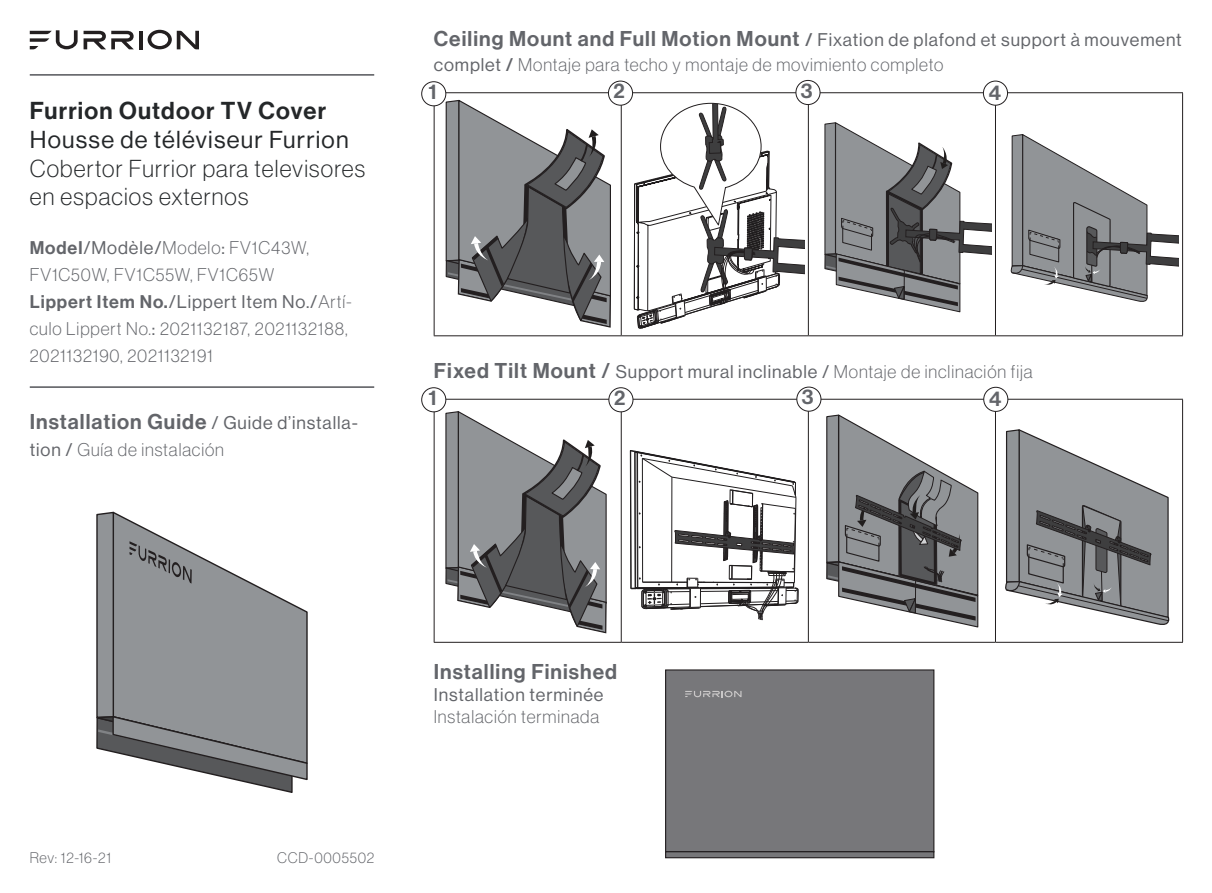
<style>
.page{position:relative;width:1212px;height:893px;background:#fff}
.page>*{position:absolute;margin:0;border:0;box-sizing:border-box;transform-origin:0 0}
.t1{font:24px/28.8px "N Haas Grotesk DS Pro 35 X Lt";letter-spacing:.05em;color:#242729}
.t2{font:24px "N Haas Grotesk DS Pro 55 Rg";letter-spacing:.05em;color:#242729}
.t3{font:24px "N Haas Grotesk DS Pro 65 Md";letter-spacing:.05em;color:#242729}
.t4{font:21px "N Haas Grotesk DS Pro 65 Md";letter-spacing:.05em;color:#63656a}
.t5{font:19.95px "N Haas Grotesk DS Pro 65 Md";color:#63656a}
.t6{font:18px/27px "N Haas Grotesk DS Pro 35 X Lt";letter-spacing:.05em;color:#63656a}
.t7{font:18px "N Haas Grotesk DS Pro 55 Rg";letter-spacing:.05em;color:#63656a}
.t8{font:15px "N Haas Grotesk DS Pro 35 X Lt";letter-spacing:.05em;color:#63656a}
.s1{font-family:"N Haas Grotesk DS Pro 65 Md"}
.s2{font-family:"N Haas Grotesk DS Pro 55 Rg"}
.s3{font-family:"N Haas Grotesk DS Pro 35 X Lt"}
.s4{font-family:"N Haas Grotesk DS Pro 55 Rg";font-size:18px}
.s5{font-family:"N Haas Grotesk DS Pro 65 Md";font-size:21px}
</style>
<div class="page">
<hr style="left:30px;top:74px;width:344px;height:2px;background:#54555a">
<hr style="left:30px;top:386px;width:344px;height:2px;background:#54555a">
<hr style="left:139px;top:31px;width:4px;height:18px;background:#231f20">
<svg style="left:148px;top:30px;width:51px;height:19px"></svg>
<svg style="left:30px;top:30px;width:48px;height:19px"></svg>
<svg style="left:84px;top:31px;width:50px;height:18px"></svg>
<svg style="left:96px;top:511px;width:212px;height:282px"></svg>
<hr style="left:434px;top:92px;width:187px;height:1px;background:#231f20">
<hr style="left:434px;top:93px;width:1px;height:242px;background:#231f20">
<hr style="left:621px;top:92px;width:187px;height:1px;background:#231f20">
<hr style="left:621px;top:93px;width:1px;height:242px;background:#231f20">
<hr style="left:808px;top:92px;width:187px;height:1px;background:#231f20">
<hr style="left:808px;top:93px;width:1px;height:242px;background:#231f20">
<hr style="left:995px;top:92px;width:188px;height:1px;background:#231f20">
<hr style="left:995px;top:93px;width:1px;height:242px;background:#231f20">
<hr style="left:1182px;top:93px;width:1px;height:242px;background:#231f20">
<hr style="left:434px;top:335px;width:187px;height:1px;background:#231f20">
<hr style="left:621px;top:335px;width:187px;height:1px;background:#231f20">
<hr style="left:808px;top:335px;width:187px;height:1px;background:#231f20">
<hr style="left:995px;top:335px;width:188px;height:1px;background:#231f20">
<svg style="left:440px;top:99px;width:177px;height:229px"></svg>
<svg style="left:634px;top:99px;width:170px;height:230px"></svg>
<svg style="left:818px;top:99px;width:174px;height:214px"></svg>
<svg style="left:1010px;top:134px;width:169px;height:168px"></svg>
<hr style="left:434px;top:399px;width:187px;height:1px;background:#231f20">
<hr style="left:434px;top:400px;width:1px;height:242px;background:#231f20">
<hr style="left:621px;top:399px;width:187px;height:1px;background:#231f20">
<hr style="left:621px;top:400px;width:1px;height:242px;background:#231f20">
<hr style="left:808px;top:399px;width:187px;height:1px;background:#231f20">
<hr style="left:808px;top:400px;width:1px;height:242px;background:#231f20">
<hr style="left:995px;top:399px;width:188px;height:1px;background:#231f20">
<hr style="left:995px;top:400px;width:1px;height:242px;background:#231f20">
<hr style="left:1182px;top:400px;width:1px;height:242px;background:#231f20">
<hr style="left:434px;top:642px;width:187px;height:1px;background:#231f20">
<hr style="left:621px;top:642px;width:187px;height:1px;background:#231f20">
<hr style="left:808px;top:642px;width:187px;height:1px;background:#231f20">
<hr style="left:995px;top:642px;width:188px;height:1px;background:#231f20">
<svg style="left:440px;top:410px;width:167px;height:224px"></svg>
<svg style="left:630px;top:450px;width:169px;height:171px"></svg>
<svg style="left:826px;top:414px;width:153px;height:214px"></svg>
<svg style="left:1005px;top:429px;width:165px;height:196px"></svg>
<div style="left:666px;top:670px;width:268px;height:182px;background:#77777a"></div>
<div style="left:665px;top:669px;width:269px;height:183px;border:1px solid #231f20"></div>
<svg style="left:685px;top:691px;width:56px;height:6px"></svg>
<div style="left:666px;top:852px;width:268px;height:6px;background:#77777a"></div>
<div style="left:665px;top:851px;width:269px;height:7px;border:1px solid #231f20"></div>
<div style="left:609px;top:388px;width:24px;height:24px;background:#fff;border-radius:50%"></div>
<div style="left:608px;top:387px;width:25px;height:25px;border:1px solid #231f20;border-radius:50%"></div>
<div style="left:797px;top:387px;width:24px;height:24px;background:#fff;border-radius:50%"></div>
<div style="left:796px;top:387px;width:25px;height:24px;border:1px solid #231f20;border-radius:50%"></div>
<div style="left:984px;top:387px;width:24px;height:24px;background:#fff;border-radius:50%"></div>
<div style="left:983px;top:387px;width:25px;height:25px;border:1px solid #231f20;border-radius:50%"></div>
<div style="left:422px;top:388px;width:24px;height:24px;background:#fff;border-radius:50%"></div>
<div style="left:421px;top:387px;width:25px;height:25px;border:1px solid #231f20;border-radius:50%"></div>
<div style="left:422px;top:82px;width:24px;height:24px;background:#fff;border-radius:50%"></div>
<div style="left:421px;top:81px;width:25px;height:25px;border:1px solid #231f20;border-radius:50%"></div>
<div style="left:608px;top:81px;width:24px;height:24px;background:#fff;border-radius:50%"></div>
<div style="left:608px;top:81px;width:25px;height:25px;border:1px solid #231f20;border-radius:50%"></div>
<div style="left:796px;top:80px;width:24px;height:25px;background:#fff;border-radius:50%"></div>
<div style="left:795px;top:80px;width:25px;height:25px;border:1px solid #231f20;border-radius:50%"></div>
<div style="left:983px;top:81px;width:24px;height:24px;background:#fff;border-radius:50%"></div>
<div style="left:983px;top:81px;width:25px;height:25px;border:1px solid #231f20;border-radius:50%"></div>
<h1 class="t3" style="left:30px;top:97px;width:298px">Furrion Outdoor TV Cover</h1>
<h1 class="t2" style="left:30px;top:126px;width:320px">Housse de téléviseur Furrion</h1>
<h1 class="t1" style="left:30px;top:154px;width:337px">Cobertor Furrior para televisores en espacios externos</h1>
<p class="t6" style="left:30px;top:234px;width:281px"><span class="s1">Model</span><span class="s2">/Modèle/</span>Modelo<span class="s2">:</span> FV1C43W,<br>FV1C50W, FV1C55W, FV1C65W</p>
<p class="t7" style="left:30px;top:291px;width:323px"><span class="s1">Lippert Item No.</span>/Lippert Item No./<span class="s3">Artí-</span></p>
<p class="t6" style="left:30px;top:315px;width:319px">culo Lippert No.<span class="s2">:</span> 2021132187, 2021132188,<br>2021132190, 2021132191</p>
<p class="t4" style="left:30px;top:409px;width:330px">Installation Guide <span class="s4">/ Guide d’installa-</span></p>
<p class="t6" style="left:30px;top:436px;width:196px"><span class="s2">tion /</span> Guía de instalación</p>
<p class="t7" style="left:434px;top:29px;width:749px"><span class="s5">Ceiling Mount and Full Motion Mount</span> <span class="s1">/</span> Fixation de plafond et support à mouvement</p>
<p class="t6" style="left:434px;top:51px;width:511px"><span class="s2">complet</span> <span class="s1">/</span> Montaje para techo y montaje de movimiento completo</p>
<p class="t5" style="left:428px;top:80px;width:10px">1</p>
<p class="t5" style="left:614px;top:80px;width:13px">2</p>
<p class="t5" style="left:801px;top:79px;width:13px">3</p>
<p class="t5" style="left:989px;top:81px;width:14px">4</p>
<p class="t6" style="left:434px;top:358px;width:600px"><span class="s5">Fixed Tilt Mount /</span> <span class="s2">Support mural inclinable /</span> Montaje de inclinación fija</p>
<p class="t5" style="left:428px;top:386px;width:10px">1</p>
<p class="t5" style="left:614px;top:386px;width:13px">2</p>
<p class="t5" style="left:802px;top:386px;width:13px">3</p>
<p class="t5" style="left:989px;top:387px;width:14px">4</p>
<p class="t8" style="left:30px;top:849px;width:83px">Rev: 12-16-21</p>
<p class="t8" style="left:277px;top:849px;width:98px">CCD-0005502</p>
<p class="t4" style="left:434px;top:660px;width:185px">Installing Finished</p>
<p class="t7" style="left:434px;top:684px;width:171px">Installation terminée</p>
<p class="t6" style="left:434px;top:703px;width:167px">Instalación terminada</p>
</div>
